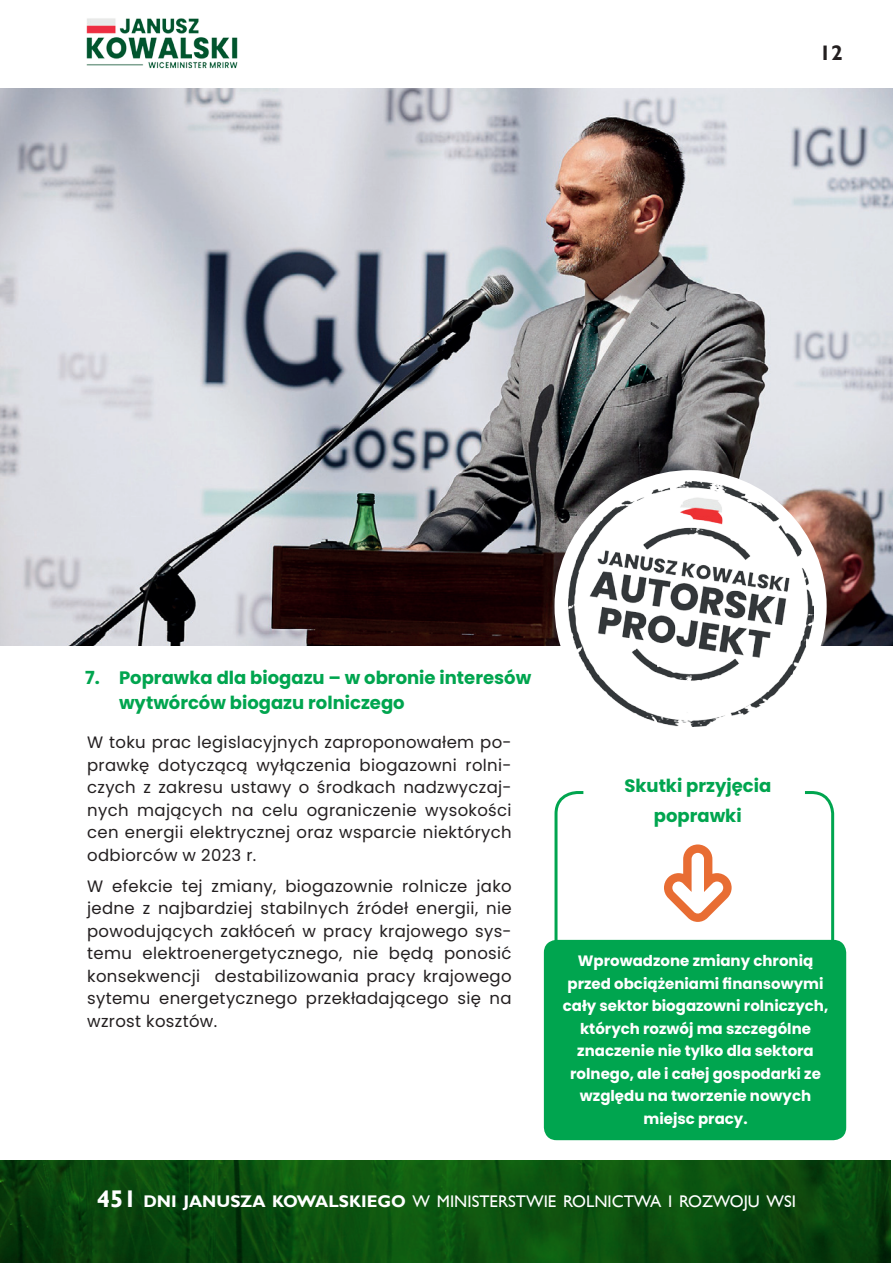
<style>
.page{position:relative;width:893px;height:1263px;background:#fff}
.page>*{position:absolute;margin:0;border:0;box-sizing:border-box;transform-origin:0 0}
.t1{font:700 21px "Gill Sans";color:#231f20}
.t2{font:700 18px/25.5px "Poppins";color:#00a54f}
.t3{font:16.8px "Gill Sans";color:#fff}
.t4{font:16.5px/22.5px "Poppins";letter-spacing:.02em;color:#231f20;text-align:justify}
.t5{font:700 15px/22.5px "Poppins";color:#fff;text-align:center}
.s1{font-weight:700;font-size:24.15px}
.s2{font-weight:700}
</style>
<div class="page">
<svg style="left:0;top:1160px;width:891px;height:102px;fill:#0b4e0f"></svg>
<img style="left:86px;top:18px;width:152px;height:51px">
<img style="left:0;top:89px;width:893px;height:556px">
<div style="left:554px;top:470px;width:273px;height:272px;background:#fff;border-radius:50%"></div>
<img style="left:569px;top:481px;width:244px;height:245px">
<div style="left:554px;top:791px;width:280px;height:216px;border:3px solid #00a54f;border-radius:21px"></div>
<div style="left:583px;top:762px;width:222px;height:75px;background:#fff;border-radius:21px"></div>
<svg style="left:664px;top:844px;width:68px;height:78px"></svg>
<div style="left:544px;top:940px;width:302px;height:200px;background:#00a54f;border-radius:13px"></div>
<p class="t1" style="left:820px;top:40px;width:25px">12</p>
<p class="t2" style="left:119px;top:664px;width:414px;text-indent:-34px">7. Poprawka dla biogazu – w obronie interesów wytwórców biogazu rolniczego</p>
<p class="t4" style="left:87px;top:731px;width:426px">W toku prac legislacyjnych zaproponowałem po&shy;prawkę dotyczącą wyłączenia biogazowni rolni&shy;czych z zakresu ustawy o środkach nadzwyczaj&shy;nych mających na celu ograniczenie wysokości cen energii elektrycznej oraz wsparcie niektórych odbiorców w 2023 r.</p>
<p class="t4" style="left:87px;top:875px;width:426px">W efekcie tej zmiany, biogazownie rolnicze jako jedne z najbardziej stabilnych źródeł energii, nie powodujących zakłóceń w pracy krajowego sys&shy;temu elektroenergetycznego, nie będą ponosić konsekwencji destabilizowania pracy krajowego sytemu energetycznego przekładającego się na wzrost kosztów.</p>
<p class="t2" style="left:624px;top:771px;width:148px;line-height:30px;text-align:center">Skutki przyjęcia poprawki</p>
<p class="t5" style="left:563px;top:950px;width:267px">Wprowadzone zmiany chronią przed obciążeniami finansowymi cały sektor biogazowni rolniczych, których rozwój ma szczególne znaczenie nie tylko dla sektora rolnego, ale i całej gospodarki ze względu na tworzenie nowych miejsc pracy.</p>
<p class="t3" style="left:97px;top:1191px;width:701px"><span class="s1">451</span> <span class="s2">DNI JANUSZA KOWALSKIEGO</span> W MINISTERSTWIE ROLNICTWA I ROZWOJU WSI</p>
</div>
